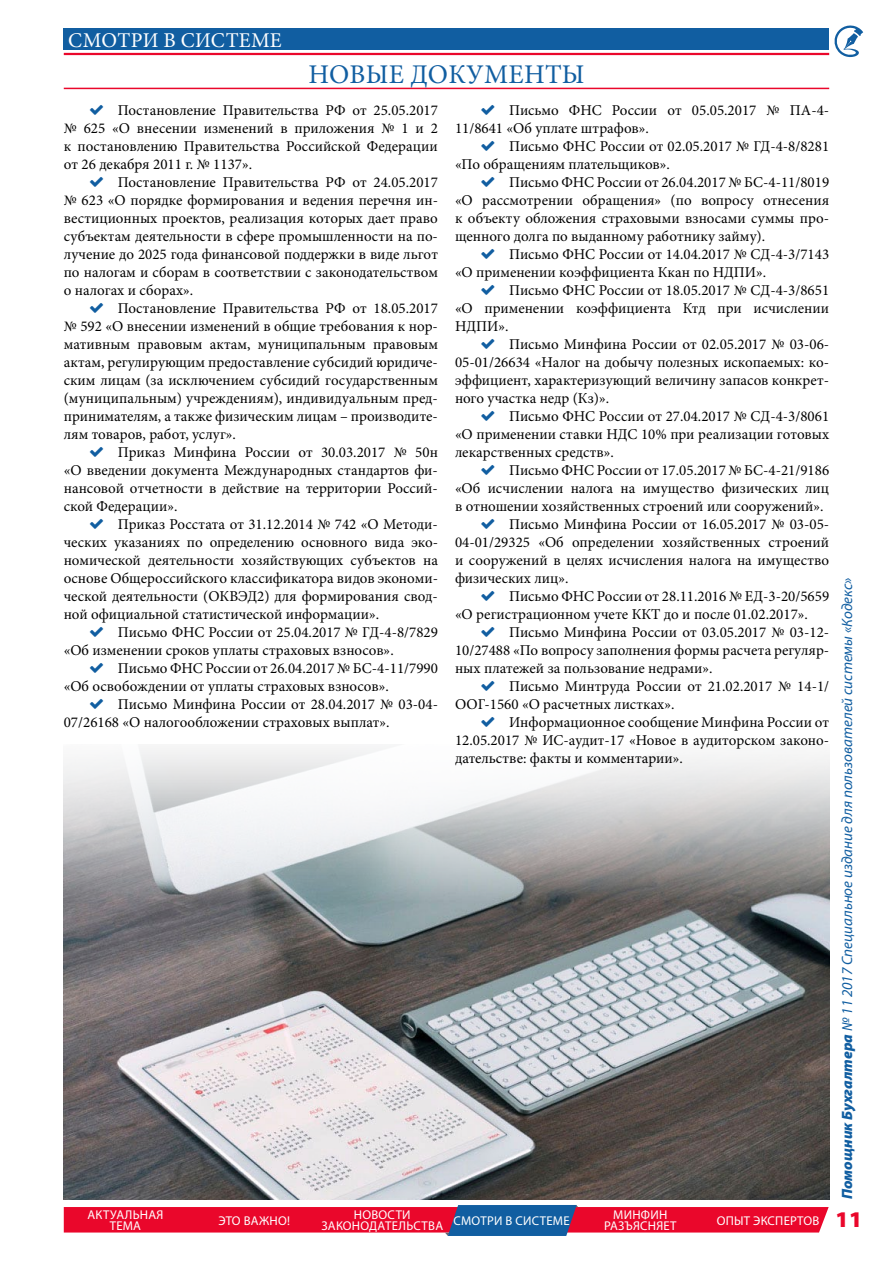
<style>
.page{position:relative;width:893px;height:1263px;background:#fff}
.page>*{position:absolute;margin:0;border:0;box-sizing:border-box;transform-origin:0 0}
.t1{font:27px "Minion Pro";letter-spacing:.01em;color:#115ea1}
.t2{font:900 semi-expanded 22.5px "Myriad Pro";color:#ea072b}
.t3{font:21px "Minion Pro";color:#fff}
.t4{font:15px/18px "Minion Pro";color:#000;text-align:justify}
.t5{font:italic 15px "Myriad Pro";color:#115ea1}
.t6{font:12.75px/10.5px "Myriad Pro";letter-spacing:.105em;color:#fff}
.t7{font:12.75px "Myriad Pro";letter-spacing:.125em;color:#fff}
.t8{font:12.75px "Myriad Pro";letter-spacing:.13em;color:#fff}
.s1{font-weight:900}
</style>
<div class="page">
<svg style="left:834px;top:25px;width:29px;height:32px"></svg>
<div style="left:64px;top:29px;width:765px;height:21px;background:#115ea1"></div>
<hr style="left:64px;top:53px;width:765px;height:2px;background:#ea072b">
<svg style="left:64px;top:1205px;width:765px;height:31px;background:#cb3a5d"></svg>
<img style="left:64px;top:748px;width:765px;height:451px">
<hr style="left:64px;top:88px;width:765px;height:1px;background:#ea072b">
<h3 class="t3" style="left:68px;top:26px;width:16px">смотри</h3>
<h3 class="t3" style="left:164px;top:26px;width:33px">в системе</h3>
<h1 class="t1" style="left:308px;top:57px;width:278px">НОВЫЕ ДОКУМЕНТЫ</h1>
<p class="t4" style="left:455px;top:102px;width:376px;text-indent:54px">Письмо ФНС России от 05.05.2017 № ПА-4-<br>11/8641 «Об уплате штрафов».</p>
<p class="t4" style="left:455px;top:138px;width:376px;text-indent:54px">Письмо ФНС России от 02.05.2017 № ГД-4-8/8281 «По обращениям плательщиков».</p>
<p class="t4" style="left:455px;top:174px;width:376px;text-indent:54px">Письмо ФНС России от 26.04.2017 № БС-4-11/8019 «О рассмотрении обращения» (по вопросу отнесения к объекту обложения страховыми взносами суммы про&shy;щенного долга по выданному работнику займу).</p>
<p class="t4" style="left:455px;top:246px;width:376px;text-indent:54px">Письмо ФНС России от 14.04.2017 № СД-4-3/7143 «О применении коэффициента Ккан по НДПИ».</p>
<p class="t4" style="left:455px;top:282px;width:376px;text-indent:54px">Письмо ФНС России от 18.05.2017 № СД-4-3/8651 «О применении коэффициента Ктд при исчислении НДПИ».</p>
<p class="t4" style="left:455px;top:336px;width:376px;text-indent:54px">Письмо Минфина России от 02.05.2017 № 03-06- 05-01/26634 «Налог на добычу полезных ископаемых: ко&shy;эффициент, характеризующий величину запасов конкрет&shy;ного участка недр (Кз)».</p>
<p class="t4" style="left:455px;top:408px;width:376px;text-indent:54px">Письмо ФНС России от 27.04.2017 № СД-4-3/8061 «О применении ставки НДС 10% при реализации готовых лекарственных средств».</p>
<p class="t4" style="left:509px;top:462px;width:322px">Письмо ФНС России от 17.05.2017 № БС-4-21/9186</p>
<p class="t4" style="left:455px;top:480px;width:376px">«Об исчислении налога на имущество физических лиц</p>
<p class="t4" style="left:455px;top:498px;width:370px">в отношении хозяйственных строений или сооружений».</p>
<p class="t4" style="left:509px;top:516px;width:322px">Письмо Минфина России от 16.05.2017 № 03-05-</p>
<p class="t4" style="left:455px;top:534px;width:376px">04-01/29325 «Об определении хозяйственных строений</p>
<p class="t4" style="left:455px;top:552px;width:376px">и сооружений в целях исчисления налога на имущество</p>
<p class="t4" style="left:455px;top:570px;width:115px">физических лиц».</p>
<p class="t4" style="left:509px;top:588px;width:322px">Письмо ФНС России от 28.11.2016 № ЕД-3-20/5659</p>
<p class="t4" style="left:455px;top:606px;width:354px">«О регистрационном учете ККТ до и после 01.02.2017».</p>
<p class="t4" style="left:509px;top:624px;width:322px">Письмо Минфина России от 03.05.2017 № 03-12-</p>
<p class="t4" style="left:455px;top:642px;width:376px">10/27488 «По вопросу заполнения формы расчета регуляр-</p>
<p class="t4" style="left:455px;top:660px;width:259px">ных платежей за пользование недрами».</p>
<p class="t4" style="left:509px;top:678px;width:322px">Письмо Минтруда России от 21.02.2017 № 14-1/</p>
<p class="t4" style="left:455px;top:696px;width:221px">ООГ-1560 «О расчетных листках».</p>
<p class="t4" style="left:509px;top:714px;width:322px">Информационное сообщение Минфина России от</p>
<p class="t4" style="left:455px;top:732px;width:376px">12.05.2017 № ИС-аудит-17 «Новое в аудиторском законо-</p>
<p class="t4" style="left:455px;top:750px;width:229px">дательстве: факты и комментарии».</p>
<p class="t4" style="left:64px;top:102px;width:376px;text-indent:54px">Постановление Правительства РФ от 25.05.2017 № 625 «О внесении изменений в приложения № 1 и 2 к постановлению Правительства Российской Федерации от 26 декабря 2011 г. № 1137».</p>
<p class="t4" style="left:64px;top:174px;width:376px;text-indent:54px">Постановление Правительства РФ от 24.05.2017 № 623 «О порядке формирования и ведения перечня ин&shy;вестиционных проектов, реализация которых дает право субъектам деятельности в сфере промышленности на по&shy;лучение до 2025 года финансовой поддержки в виде льгот по налогам и сборам в соответствии с законодательством о налогах и сборах».</p>
<p class="t4" style="left:64px;top:300px;width:376px;text-indent:54px">Постановление Правительства РФ от 18.05.2017 № 592 «О внесении изменений в общие требования к нор&shy;мативным правовым актам, муниципальным правовым актам, регулирующим предоставление субсидий юридиче&shy;ским лицам (за исключением субсидий государственным (муниципальным) учреждениям), индивидуальным пред&shy;принимателям, а также физическим лицам – производите&shy;лям товаров, работ, услуг».</p>
<p class="t4" style="left:64px;top:444px;width:376px;text-indent:54px">Приказ Минфина России от 30.03.2017 № 50н «О введении документа Международных стандартов фи&shy;нансовой отчетности в действие на территории Россий&shy;ской Федерации».</p>
<p class="t4" style="left:64px;top:516px;width:376px;text-indent:54px">Приказ Росстата от 31.12.2014 № 742 «О Методи&shy;ческих указаниях по определению основного вида эко&shy;номической деятельности хозяйствующих субъектов на основе Общероссийского классификатора видов экономи&shy;ческой деятельности (ОКВЭД2) для формирования свод&shy;ной официальной статистической информации».</p>
<p class="t4" style="left:64px;top:624px;width:376px;text-indent:54px">Письмо ФНС России от 25.04.2017 № ГД-4-8/7829 «Об изменении сроков уплаты страховых взносов».</p>
<p class="t4" style="left:64px;top:660px;width:376px;text-indent:54px">Письмо ФНС России от 26.04.2017 № БС-4-11/7990 «Об освобождении от уплаты страховых взносов».</p>
<p class="t4" style="left:64px;top:696px;width:376px;text-indent:54px">Письмо Минфина России от 28.04.2017 № 03-04-<br>07/26168 «О налогообложении страховых выплат».</p>
<p class="t5" style="left:838px;top:1199px;width:623px;rotate:-90deg"><span class="s1">Помощник Бухгалтера</span> № 11 2017 Специальное издание для пользователей системы «Кодекс»</p>
<h2 class="t2" style="left:835px;top:1204px;width:29px">11</h2>
<p class="t6" style="left:354px;top:1209px;width:58px">но вости</p>
<p class="t6" style="left:321px;top:1220px;width:31px">законо</p>
<p class="t6" style="left:369px;top:1220px;width:94px">дательства смо</p>
<p class="t8" style="left:481px;top:1212px;width:91px">три в системе</p>
<p class="t6" style="left:604px;top:1209px;width:73px;text-align:center">минфин разъясн яет</p>
<p class="t7" style="left:717px;top:1212px;width:104px">опыт экспертов</p>
<p class="t6" style="left:110px;top:1209px;width:55px;text-indent:-22px">Актуальная тема</p>
<p class="t6" style="left:218px;top:1215px;width:73px">это важно!</p>
</div>
